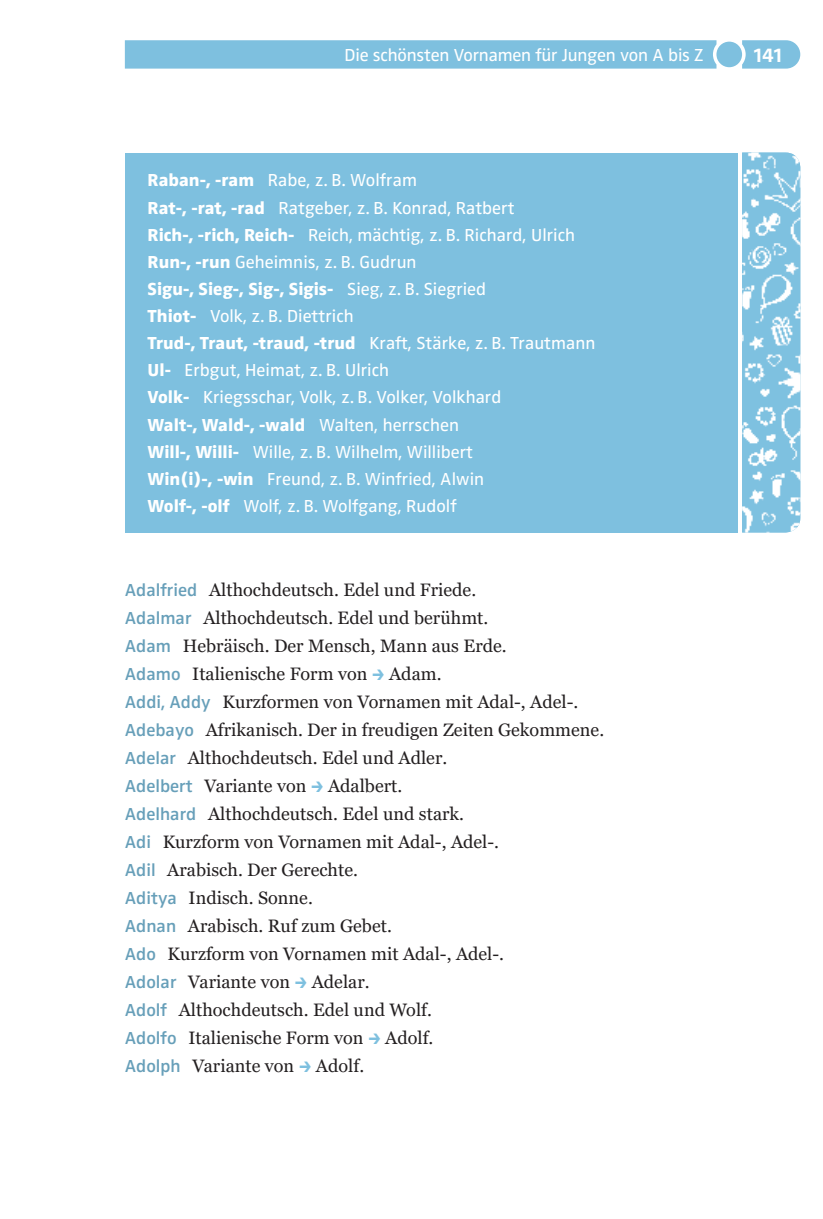
<style>
.page{position:relative;width:823px;height:1219px;background:#fff}
.page>*{position:absolute;margin:0;border:0;box-sizing:border-box;transform-origin:0 0}
.t1{font:700 20.8px "Zwo Pro";color:#fff}
.Grundtext{font:18px "Georgia Pro";color:#231f20}
.Kasten_Anfasser{font:18px "Zwo Pro";color:#fff}
.Kasten_Anfasser-2{font:800 18px "Zwo Pro";color:#fff}
.s1{font-weight:800}
.s2{font-weight:400}
.s3{font-family:"Zwo Pro";font-weight:600;color:#679fb9}
.s4{font-family:"Zwo Pro";font-weight:800;color:#7ec0df}
</style>
<div class="page">
<svg style="left:125px;top:40px;width:674px;height:29px;background:#83c2e0"></svg>
<div style="left:125px;top:153px;width:612px;height:379px;background:#7ec0df"></div>
<img style="left:742px;top:153px;width:57px;height:379px">
<p class="Kasten_Anfasser" style="left:344px;top:44px;width:360px">Die schönsten Vornamen für Jungen von A bis Z</p>
<p class="t1" style="left:753px;top:42px;width:30px">141</p>
<p class="Kasten_Anfasser" style="left:147px;top:170px;width:271px"><span class="s1">Raban-, -ram</span> Rabe, z. B. Wolfram</p>
<p class="Kasten_Anfasser" style="left:147px;top:197px;width:368px"><span class="s1">Rat-, -rat, -rad</span> Ratgeber, z. B. Konrad, Ratbert</p>
<p class="Kasten_Anfasser" style="left:147px;top:224px;width:429px"><span class="s1">Rich-, -rich, Reich-</span> Reich, mächtig, z. B. Richard, Ulrich</p>
<p class="Kasten_Anfasser" style="left:147px;top:251px;width:270px"><span class="s1">Run-, -run</span> Geheimnis, z. B. Gudrun</p>
<p class="Kasten_Anfasser-2" style="left:147px;top:278px;width:340px">Sigu-, Sieg-, Sig-, Sigis- <span class="s2">Sieg, z. B. Siegried</span></p>
<p class="Kasten_Anfasser" style="left:147px;top:306px;width:208px"><span class="s1">Thiot-</span> Volk, z. B. Diettrich</p>
<p class="Kasten_Anfasser" style="left:147px;top:333px;width:449px"><span class="s1">Trud-, Traut, -traud, -trud</span> Kraft, Stärke, z. B. Trautmann</p>
<p class="Kasten_Anfasser" style="left:147px;top:360px;width:243px"><span class="s1">Ul-</span> Erbgut, Heimat, z. B. Ulrich</p>
<p class="Kasten_Anfasser" style="left:147px;top:387px;width:355px"><span class="s1">Volk-</span> Kriegsschar, Volk, z. B. Volker, Volkhard</p>
<p class="Kasten_Anfasser-2" style="left:147px;top:414px;width:313px">Walt-, Wald-, -wald <span class="s2">Walten, herrschen</span></p>
<p class="Kasten_Anfasser" style="left:147px;top:441px;width:327px"><span class="s1">Will-, Willi-</span> Wille, z. B. Wilhelm, Willibert</p>
<p class="Kasten_Anfasser" style="left:147px;top:468px;width:338px"><span class="s1">Win(i)-, -win</span> Freund, z. B. Winfried, Alwin</p>
<p class="Kasten_Anfasser" style="left:147px;top:496px;width:310px"><span class="s1">Wolf-, -olf</span> Wolf, z. B. Wolfgang, Rudolf</p>
<p class="Grundtext" style="left:125px;top:579px;width:352px"><span class="s3">Adalfried</span> Althochdeutsch. Edel und Friede.</p>
<p class="Grundtext" style="left:125px;top:607px;width:365px"><span class="s3">Adalmar</span> Althochdeutsch. Edel und berühmt.</p>
<p class="Grundtext" style="left:125px;top:635px;width:383px"><span class="s3">Adam</span> Hebräisch. Der Mensch, Mann aus Erde.</p>
<p class="Grundtext" style="left:125px;top:663px;width:318px"><span class="s3">Adamo</span> Italienische Form von <span class="s4">→</span> Adam.</p>
<p class="Grundtext" style="left:125px;top:691px;width:454px"><span class="s3">Addi, Addy</span> Kurzformen von Vornamen mit Adal-, Adel-.</p>
<p class="Grundtext" style="left:125px;top:719px;width:480px"><span class="s3">Adebayo</span> Afrikanisch. Der in freudigen Zeiten Gekommene.</p>
<p class="Grundtext" style="left:125px;top:747px;width:324px"><span class="s3">Adelar</span> Althochdeutsch. Edel und Adler.</p>
<p class="Grundtext" style="left:125px;top:775px;width:279px"><span class="s3">Adelbert</span> Variante von <span class="s4">→</span> Adalbert.</p>
<p class="Grundtext" style="left:125px;top:803px;width:340px"><span class="s3">Adelhard</span> Althochdeutsch. Edel und stark.</p>
<p class="Grundtext" style="left:125px;top:831px;width:375px"><span class="s3">Adi</span> Kurzform von Vornamen mit Adal-, Adel-.</p>
<p class="Grundtext" style="left:125px;top:859px;width:234px"><span class="s3">Adil</span> Arabisch. Der Gerechte.</p>
<p class="Grundtext" style="left:125px;top:887px;width:189px"><span class="s3">Aditya</span> Indisch. Sonne.</p>
<p class="Grundtext" style="left:125px;top:915px;width:268px"><span class="s3">Adnan</span> Arabisch. Ruf zum Gebet.</p>
<p class="Grundtext" style="left:125px;top:943px;width:380px"><span class="s3">Ado</span> Kurzform von Vornamen mit Adal-, Adel-.</p>
<p class="Grundtext" style="left:125px;top:971px;width:246px"><span class="s3">Adolar</span> Variante von <span class="s4">→</span> Adelar.</p>
<p class="Grundtext" style="left:125px;top:999px;width:308px"><span class="s3">Adolf</span> Althochdeutsch. Edel und Wolf.</p>
<p class="Grundtext" style="left:125px;top:1027px;width:310px"><span class="s3">Adolfo</span> Italienische Form von <span class="s4">→</span> Adolf.</p>
<p class="Grundtext" style="left:125px;top:1055px;width:241px"><span class="s3">Adolph</span> Variante von <span class="s4">→</span> Adolf.</p>
</div>
